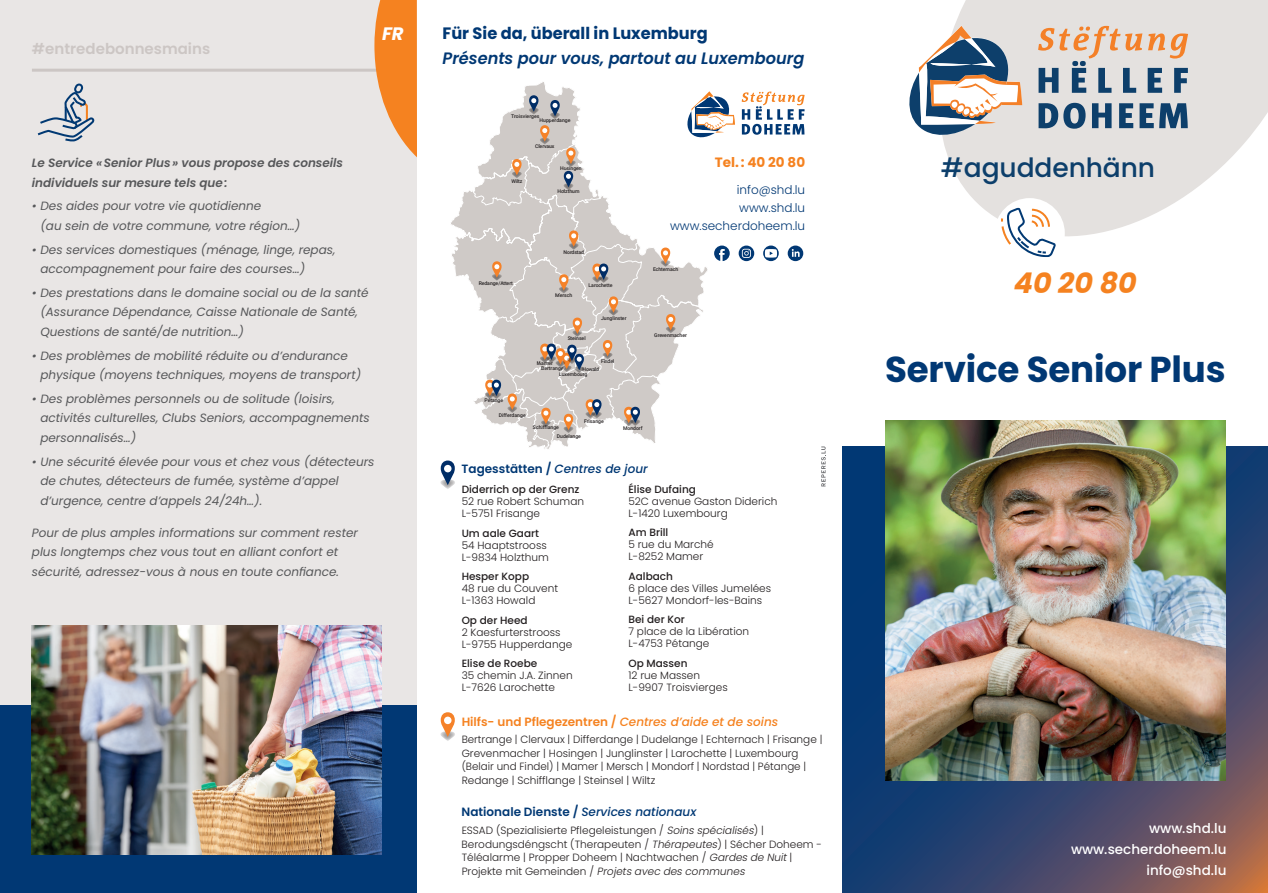
<style>
.page{position:relative;width:1268px;height:893px;background:#fff}
.page>*{position:absolute;margin:0;border:0;box-sizing:border-box;transform-origin:0 0}
.t1{font:700 36px "Poppins";letter-spacing:-.005em;color:#013874}
.t2{font:italic 700 28.5px "Poppins";color:#f58220}
.t3{font:500 26.55px "Poppins";letter-spacing:-.005em;color:#0d3f6b}
.t4{font:italic 700 18px "Poppins";color:#fff}
.t5{font:italic 600 16.5px "Poppins";color:#013874}
.t6{font:700 16.5px "Poppins";color:#013874}
.t7{font:600 15px "Poppins";color:#ccc6c4}
.t8{font:500 13.5px/21px "Poppins";color:#fff;text-align:right}
.t9{font:700 13.5px "Poppins";color:#f58220}
.t10{font:italic 12px/19.5px "Poppins";color:#57585a}
.t11{font:italic 600 12px/19.5px "Poppins";color:#57585a}
.t12{font:600 12px "Poppins";color:#013874}
.t13{font:600 12px "Poppins";color:#f58220}
.t14{font:300 12px/18px "Poppins";color:#013874;text-align:right}
.t15{font:300 10.5px/12px "Poppins";color:#231f20}
.t16{font:500 10.5px "Poppins";color:#231f20}
.t17{font:500 5.1px "Roboto";color:#231f20}
.t18{font:500 5.1px "Roboto";letter-spacing:-.02em;color:#231f20}
.s1{font-weight:500;font-style:italic}
.s2{font-style:italic}
</style>
<div class="page">
<div style="left:0;top:0;width:417px;height:706px;background:#e9e6e5"></div>
<svg style="left:943px;top:0;width:324px;height:237px;fill:#e4e1df"></svg>
<svg style="left:842px;top:446px;width:425px;height:447px;background:#39466b"></svg>
<img style="left:884px;top:421px;width:341px;height:359px">
<div style="left:994px;top:198px;width:70px;height:70px;background:#fff;border-radius:50%"></div>
<svg style="left:1000px;top:208px;width:55px;height:49px"></svg>
<hr style="left:32px;top:69px;width:364px;height:3px;background:#ccc6c4">
<div style="left:0;top:706px;width:417px;height:187px;background:#013874"></div>
<img style="left:32px;top:625px;width:349px;height:230px">
<svg style="left:374px;top:0;width:43px;height:157px"></svg>
<svg style="left:909px;top:26px;width:113px;height:113px"></svg>
<svg style="left:1038px;top:103px;width:47px;height:26px"></svg>
<svg style="left:1091px;top:103px;width:20px;height:25px"></svg>
<svg style="left:1118px;top:103px;width:14px;height:25px"></svg>
<svg style="left:1139px;top:103px;width:48px;height:25px"></svg>
<svg style="left:1037px;top:26px;width:150px;height:67px;background:#c4bab4"></svg>
<svg style="left:37px;top:84px;width:58px;height:57px"></svg>
<svg style="left:440px;top:460px;width:15px;height:29px"></svg>
<div style="left:444px;top:465px;width:7px;height:7px;background:#fff;border-radius:50%"></div>
<svg style="left:440px;top:712px;width:15px;height:29px"></svg>
<div style="left:444px;top:717px;width:7px;height:7px;background:#fff;border-radius:50%"></div>
<svg style="left:451px;top:82px;width:122px;height:194px"></svg>
<svg style="left:464px;top:91px;width:340px;height:358px"></svg>
<svg style="left:821px;top:446px;width:4px;height:40px"></svg>
<h3 class="t7" style="left:32px;top:40px;width:180px">#entredebonnesmains</h3>
<h3 class="t4" style="left:382px;top:23px;width:23px">FR</h3>
<p class="t11" style="left:32px;top:153px;width:312px">Le Service «Senior Plus» vous propose des conseils individuels sur mesure tels que:</p>
<p class="t10" style="left:40px;top:196px;width:261px;text-indent:-9px">• Des aides pour votre vie quotidienne<br>(au sein de votre commune, votre région…)</p>
<p class="t10" style="left:40px;top:240px;width:296px;text-indent:-9px">• Des services domestiques (ménage, linge, repas, accompagnement pour faire des courses…)</p>
<p class="t10" style="left:40px;top:283px;width:330px;text-indent:-9px">• Des prestations dans le domaine social ou de la santé (Assurance Dépendance, Caisse Nationale de Santé,<br>Questions de santé/de nutrition…)</p>
<p class="t10" style="left:40px;top:346px;width:322px;text-indent:-9px">• Des problèmes de mobilité réduite ou d’endurance physique (moyens techniques, moyens de transport)</p>
<p class="t10" style="left:40px;top:389px;width:331px;text-indent:-9px">• Des problèmes personnels ou de solitude (loisirs, activités culturelles, Clubs Seniors, accompagnements personnalisés…)</p>
<p class="t10" style="left:40px;top:452px;width:335px;text-indent:-9px">• Une sécurité élevée pour vous et chez vous (détecteurs de chutes, détecteurs de fumée, système d’appel d’urgence, centre d’appels 24/24h…).</p>
<p class="t10" style="left:32px;top:523px;width:327px">Pour de plus amples informations sur comment rester plus longtemps chez vous tout en alliant confort et sécurité, adressez-vous à nous en toute confiance.</p>
<h3 class="t6" style="left:442px;top:23px;width:267px">Für Sie da, überall in Luxemburg</h3>
<h3 class="t5" style="left:442px;top:48px;width:363px">Présents pour vous, partout au Luxembourg</h3>
<p class="t17" style="left:511px;top:113px;width:30px">Troisvierges</p>
<p class="t17" style="left:539px;top:116px;width:32px">Hupperdange</p>
<p class="t17" style="left:535px;top:142px;width:21px">Clervaux</p>
<p class="t17" style="left:511px;top:177px;width:13px">Wiltz</p>
<p class="t17" style="left:560px;top:165px;width:23px">Hosingen</p>
<p class="t17" style="left:557px;top:188px;width:24px">Holzthum</p>
<p class="t17" style="left:478px;top:279px;width:36px">Redange/Attert</p>
<p class="t18" style="left:563px;top:248px;width:22px">Nordstad</p>
<p class="t17" style="left:555px;top:291px;width:18px">Mersch</p>
<p class="t17" style="left:588px;top:281px;width:25px">Larochette</p>
<p class="t17" style="left:601px;top:315px;width:27px">Junglinster</p>
<p class="t17" style="left:567px;top:335px;width:19px">Steinsel</p>
<p class="t17" style="left:601px;top:357px;width:15px">Findel</p>
<p class="t17" style="left:537px;top:360px;width:18px">Mamer</p>
<p class="t17" style="left:541px;top:365px;width:24px">Bertrange</p>
<p class="t17" style="left:582px;top:366px;width:18px">Howald</p>
<p class="t17" style="left:559px;top:370px;width:30px">Luxembourg</p>
<p class="t17" style="left:484px;top:397px;width:20px">Pétange</p>
<p class="t17" style="left:498px;top:411px;width:28px">Differdange</p>
<p class="t17" style="left:533px;top:424px;width:28px">Schifflange</p>
<p class="t17" style="left:584px;top:417px;width:21px">Frisange</p>
<p class="t17" style="left:557px;top:432px;width:25px">Dudelange</p>
<p class="t17" style="left:623px;top:424px;width:21px">Mondorf</p>
<p class="t9" style="left:714px;top:155px;width:92px">Tel. : 40 20 80</p>
<p class="t14" style="left:670px;top:180px;width:136px">info@shd.lu www.shd.lu www.secherdoheem.lu</p>
<p class="t17" style="left:653px;top:265px;width:27px">Echternach</p>
<p class="t17" style="left:654px;top:332px;width:34px">Grevenmacher</p>
<p class="t12" style="left:461px;top:462px;width:187px">Tagesstätten / <span class="s1">Centres de jour</span></p>
<p class="t16" style="left:628px;top:483px;width:69px">Élise Dufaing</p>
<p class="t15" style="left:628px;top:495px;width:150px">52C avenue Gaston Diderich<br>L-1420 Luxembourg</p>
<p class="t16" style="left:628px;top:526px;width:41px">Am Brill</p>
<p class="t15" style="left:628px;top:538px;width:87px">5 rue du Marché<br>L-8252 Mamer</p>
<p class="t16" style="left:628px;top:570px;width:46px">Aalbach</p>
<p class="t15" style="left:628px;top:582px;width:144px">6 place des Villes Jumelées<br>L-5627 Mondorf-les-Bains</p>
<p class="t16" style="left:628px;top:613px;width:58px">Bei der Kor</p>
<p class="t15" style="left:628px;top:625px;width:122px">7 place de la Libération<br>L-4753 Pétange</p>
<p class="t16" style="left:628px;top:657px;width:60px">Op Massen</p>
<p class="t15" style="left:628px;top:669px;width:101px">12 rue Massen<br>L-9907 Troisvierges</p>
<p class="t13" style="left:461px;top:714px;width:318px">Hilfs- und Pflegezentren / <span class="s1">Centres d’aide et de soins</span></p>
<p class="t15" style="left:461px;top:733px;width:362px;line-height:13.5px">Bertrange | Clervaux | Differdange | Dudelange | Echternach | Frisange | Grevenmacher | Hosingen | Junglinster | Larochette | Luxembourg (Belair und Findel) | Mamer | Mersch | Mondorf | Nordstad | Pétange | Redange | Schifflange | Steinsel | Wiltz</p>
<p class="t16" style="left:461px;top:483px;width:119px">Diderrich op der Grenz</p>
<p class="t15" style="left:461px;top:496px;width:124px">52 rue Robert Schuman<br>L-5751 Frisange</p>
<p class="t16" style="left:461px;top:527px;width:79px">Um aale Gaart</p>
<p class="t15" style="left:461px;top:539px;width:89px">54 Haaptstrooss<br>L-9834 Holzthum</p>
<p class="t16" style="left:461px;top:570px;width:69px">Hesper Kopp</p>
<p class="t15" style="left:461px;top:583px;width:98px">48 rue du Couvent<br>L-1363 Howald</p>
<p class="t16" style="left:461px;top:614px;width:67px">Op der Heed</p>
<p class="t15" style="left:461px;top:626px;width:112px">2 Kaesfurterstrooss<br>L-9755 Hupperdange</p>
<p class="t16" style="left:461px;top:657px;width:77px">Elise de Roebe</p>
<p class="t15" style="left:461px;top:670px;width:112px">35 chemin J.A. Zinnen<br>L-7626 Larochette</p>
<p class="t12" style="left:461px;top:805px;width:236px">Nationale Dienste / <span class="s1">Services nationaux</span></p>
<p class="t15" style="left:461px;top:824px;width:362px;line-height:13.5px">ESSAD (Spezialisierte Pflegeleistungen / <span class="s2">Soinsspécialisés</span>) | Berodungsdéngscht (Therapeuten / <span class="s2">Thérapeutes</span>) | Sécher Doheem - Téléalarme | Propper Doheem | Nachtwachen / <span class="s2">Gardesde Nuit</span>|<br>P roj e kt e m i t G e m e i n d e n / <span class="s2">Projetsavec descommunes</span></p>
<h3 class="t3" style="left:940px;top:153px;width:215px">#aguddenhänn</h3>
<h2 class="t2" style="left:1013px;top:266px;width:125px">40 20 80</h2>
<h1 class="t1" style="left:884px;top:349px;width:342px">Service Senior Plus</h1>
<p class="t8" style="left:1070px;top:818px;width:157px">www.shd.lu www.secherdoheem.lu info@shd.lu</p>
</div>
